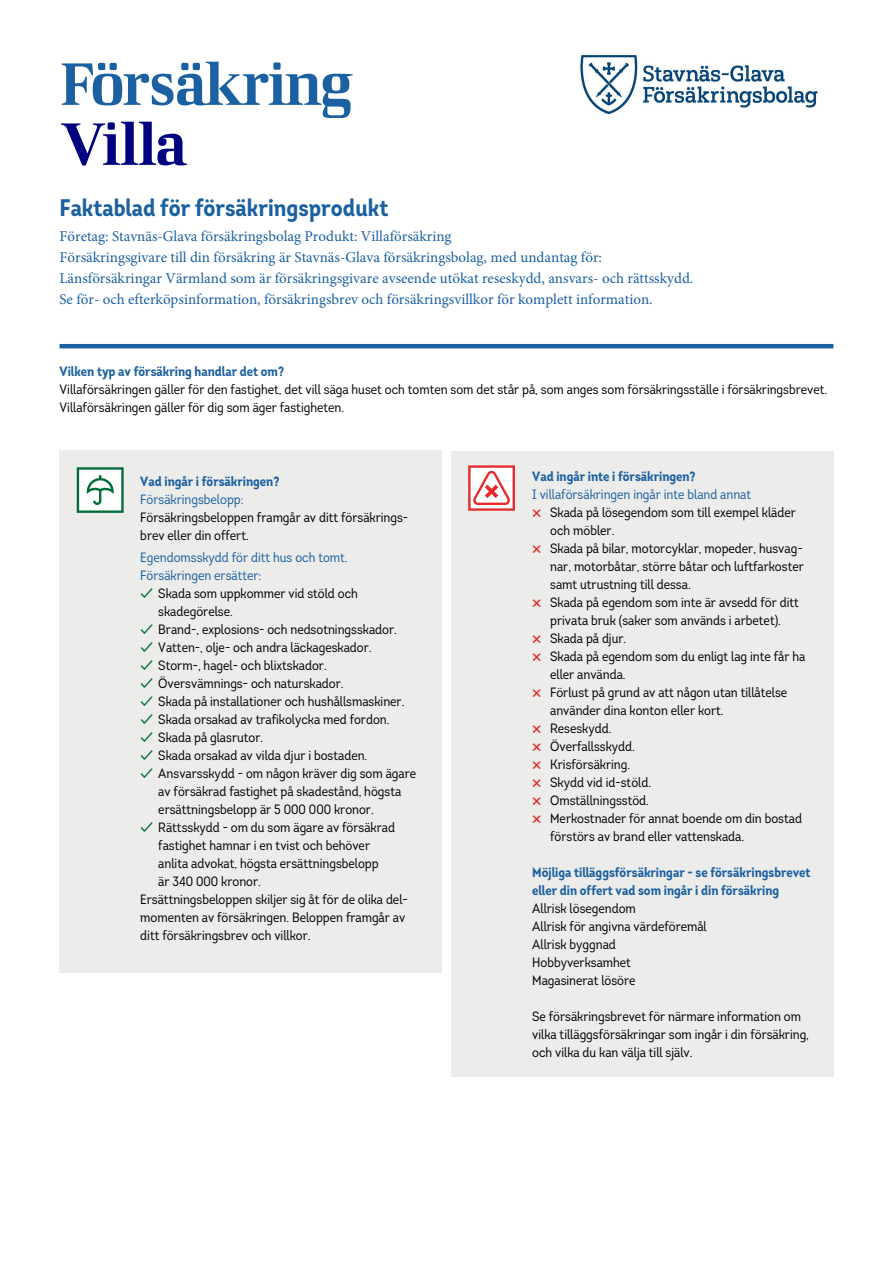
<style>
.page{position:relative;width:893px;height:1263px;background:#fff}
.page>*{position:absolute;margin:0;border:0;box-sizing:border-box;transform-origin:0 0}
.t1{font:60px "LF Rubrik 2";letter-spacing:-.04em;color:#1b60a0}
.t2{font:60px "LF Rubrik 2";letter-spacing:-.03em;color:#000080}
.t3{font:700 24px "Intro Cond UDP";color:#1b60a0}
.t4{font:15px/21px "Minion Pro";color:#1b60a0}
.t5{font:13.5px/18px "Intro Cond UDP";color:#000}
.t6{font:700 13.5px/18px "Intro Cond UDP";color:#1b60a0}
.t7{font:13.5px/18px "Intro Cond UDP";color:#1b60a0}
.s1{color:#006c37}
</style>
<div class="page">
<hr style="left:60px;top:344px;width:773px;height:4px;background:#1b60a0">
<div style="left:60px;top:450px;width:382px;height:523px;background:#ececeb"></div>
<div style="left:451px;top:451px;width:382px;height:626px;background:#ececeb"></div>
<svg style="left:468px;top:465px;width:47px;height:46px;background:#f5b3b3"></svg>
<svg style="left:77px;top:467px;width:47px;height:46px;background:#b6d5c6"></svg>
<img style="left:580px;top:54px;width:238px;height:61px">
<h1 class="t1" style="left:60px;top:47px;width:295px">Försäkring</h1>
<h1 class="t2" style="left:60px;top:107px;width:129px">Villa</h1>
<h2 class="t3" style="left:60px;top:192px;width:330px">Faktablad för försäkringsprodukt</h2>
<p class="t4" style="left:60px;top:226px;width:635px">Företag: Stavnäs-Glava försäkringsbolag Produkt: Villaförsäkring<br>Försäkringsgivare till din försäkring är Stavnäs-Glava försäkringsbolag, med undantag för:<br>Länsförsäkringar Värmland som är försäkringsgivare avseende utökat reseskydd, ansvars- och rättsskydd.<br>Se för- och efterköpsinformation, försäkringsbrev och försäkringsvillkor för komplett information.</p>
<p class="t6" style="left:60px;top:362px;width:226px">Vilken typ av försäkring handlar det om?</p>
<p class="t5" style="left:60px;top:380px;width:769px">Villaförsäkringen gäller för den fastighet, det vill säga huset och tomten som det står på, som anges som försäkringsställe i försäkringsbrevet.<br>Villaförsäkringen gäller för dig som äger fastigheten.</p>
<p class="t6" style="left:140px;top:472px;width:141px">Vad ingår i försäkringen?</p>
<p class="t7" style="left:140px;top:490px;width:105px">Försäkringsbelopp:</p>
<p class="t5" style="left:140px;top:508px;width:269px">Försäkringsbeloppen framgår av ditt försäkrings&shy;brev eller din offert.</p>
<p class="t7" style="left:140px;top:548px;width:209px">Egendomsskydd för ditt hus och tomt.<br>Försäkringen ersätter:</p>
<p class="t5" style="left:158px;top:584px;width:201px;text-indent:-18px"><span class="s1">✓</span> Skada som uppkommer vid stöld och skadegörelse.</p>
<p class="t5" style="left:140px;top:620px;width:258px"><span class="s1">✓</span> Brand-, explosions- och nedsotningsskador.</p>
<p class="t5" style="left:140px;top:638px;width:233px"><span class="s1">✓</span> Vatten-, olje- och andra läckageskador.</p>
<p class="t5" style="left:140px;top:656px;width:188px"><span class="s1">✓</span> Storm-, hagel- och blixtskador.</p>
<p class="t5" style="left:140px;top:674px;width:205px"><span class="s1">✓</span> Översvämnings- och naturskador.</p>
<p class="t5" style="left:140px;top:692px;width:266px"><span class="s1">✓</span> Skada på installationer och hushållsmaskiner.</p>
<p class="t5" style="left:140px;top:710px;width:251px"><span class="s1">✓</span> Skada orsakad av trafikolycka med fordon.</p>
<p class="t5" style="left:140px;top:728px;width:124px"><span class="s1">✓</span> Skada på glasrutor.</p>
<p class="t5" style="left:140px;top:746px;width:229px"><span class="s1">✓</span> Skada orsakad av vilda djur i bostaden.</p>
<p class="t5" style="left:158px;top:764px;width:259px;text-indent:-18px"><span class="s1">✓</span> Ansvarsskydd - om någon kräver dig som ägare av försäkrad fastighet på skadestånd, högsta ersättningsbelopp är 5 000 000 kronor.</p>
<p class="t5" style="left:140px;top:818px;width:256px"><span class="s1">✓</span> Rättsskydd - om du som ägare av försäkrad</p>
<p class="t5" style="left:158px;top:836px;width:213px">fastighet hamnar i en tvist och behöver</p>
<p class="t5" style="left:158px;top:854px;width:222px">anlita advokat, högsta ersättningsbelopp</p>
<p class="t5" style="left:158px;top:872px;width:104px">är 340 000 kronor.</p>
<p class="t5" style="left:140px;top:890px;width:269px">Ersättningsbeloppen skiljer sig åt för de olika del-</p>
<p class="t5" style="left:140px;top:908px;width:266px">momenten av försäkringen. Beloppen framgår av</p>
<p class="t5" style="left:140px;top:926px;width:172px">ditt försäkringsbrev och villkor.</p>
<p class="t6" style="left:532px;top:468px;width:165px">Vad ingår inte i försäkringen?</p>
<p class="t7" style="left:532px;top:486px;width:220px">I villaförsäkringen ingår inte bland annat</p>
<p class="t5" style="left:550px;top:504px;width:257px">Skada på lösegendom som till exempel kläder och möbler.<br>Skada på bilar, motorcyklar, mopeder, husvag&shy;nar, motorbåtar, större båtar och luftfarkoster samt utrustning till dessa.<br>Skada på egendom som inte är avsedd för ditt privata bruk (saker som används i arbetet).<br>Skada på djur.<br>Skada på egendom som du enligt lag inte får ha eller använda.<br>Förlust på grund av att någon utan tillåtelse använder dina konton eller kort.<br>Reseskydd.<br>Överfallsskydd.<br>Krisförsäkring.<br>Skydd vid id-stöld.<br>Omställningsstöd.<br>Merkostnader för annat boende om din bostad förstörs av brand eller vattenskada.</p>
<p class="t6" style="left:532px;top:863px;width:280px">Möjliga tilläggsförsäkringar - se försäkringsbrevet eller din offert vad som ingår i din försäkring</p>
<p class="t5" style="left:532px;top:900px;width:176px">Allrisk lösegendom<br>Allrisk för angivna värdeföremål<br>Allrisk byggnad<br>Hobbyverksamhet<br>Magasinerat lösöre</p>
<p class="t5" style="left:532px;top:1008px;width:278px">Se försäkringsbrevet för närmare information om vilka tilläggsförsäkringar som ingår i din försäkring, och vilka du kan välja till själv.</p>
</div>
